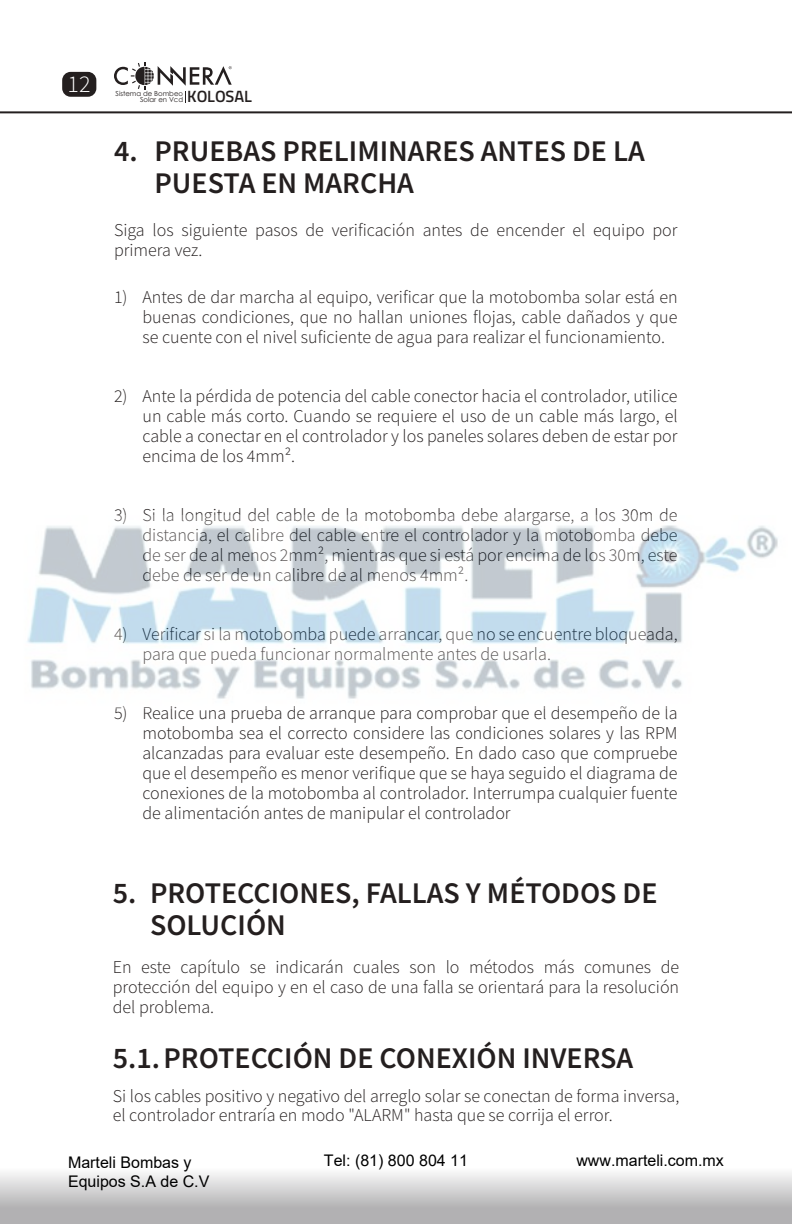
<style>
.page{position:relative;width:792px;height:1224px;background:#fff}
.page>*{position:absolute;margin:0;border:0;box-sizing:border-box;transform-origin:0 0}
.t1{font:600 30px/32px "Source Sans Pro";color:#241f1f}
.t2{font:300 24px "Source Sans Pro";color:#fff}
.t3{font:300 18px/20px "Source Sans Pro";color:#241f1f;text-align:justify}
.t4{font:600 16.4px "Titillium Web";letter-spacing:-.005em;color:#241f1f}
.t5{font:16px/19.2px "Arial";color:#000}
.t6{font:7px/6.2px "Century Gothic";color:#241f1f;text-align:right}
</style>
<div class="page">
<div style="left:62px;top:72px;width:34px;height:25px;background:#241f1f;border-radius:8px"></div>
<div style="left:0;top:1167px;width:792px;height:57px;background:linear-gradient(to bottom,#f9f9f9,#a2a1a3)"></div>
<hr style="left:0;top:111px;width:792px;height:2px;background:#241f1f">
<svg style="left:114px;top:62px;width:118px;height:40px"></svg>
<img style="left:27px;top:525px;width:751px;height:174px">
<h2 class="t2" style="left:68px;top:69px;width:24px">12</h2>
<p class="t6" style="left:116px;top:90px;width:69px">Sistema de Bombeo<br>Solar en Vcd</p>
<p class="t4" style="left:187px;top:84px;width:66px">KOLOSAL</p>
<h1 class="t1" style="left:154px;top:135px;width:492px;text-indent:-40px">4. PRUEBAS PRELIMINARES ANTES DE LA<br>PUESTA EN MARCHA</h1>
<p class="t3" style="left:114px;top:220px;width:565px">Siga los siguiente pasos de verificación antes de encender el equipo por primera vez.</p>
<p class="t3" style="left:142px;top:287px;width:537px;text-indent:-28px">1) Antes de dar marcha al equipo, verificar que la motobomba solar está en buenas condiciones, que no hallan uniones flojas, cable dañados y que se cuente con el nivel suficiente de agua para realizar el funcionamiento.</p>
<p class="t3" style="left:142px;top:386px;width:537px;text-indent:-28px">2) Ante la pérdida de potencia del cable conector hacia el controlador, utilice un cable más corto. Cuando se requiere el uso de un cable más largo, el cable a conectar en el controlador y los paneles solares deben de estar por encima de los 4mm².</p>
<p class="t3" style="left:142px;top:505px;width:537px;text-indent:-28px">3) Si la longitud del cable de la motobomba debe alargarse, a los 30m de distancia, el calibre del cable entre el controlador y la motobomba debe de ser de al menos 2mm², mientras que si está por encima de los 30m, este debe de ser de un calibre de al menos 4mm².</p>
<p class="t3" style="left:142px;top:624px;width:537px;text-indent:-28px">4) Verificar si la motobomba puede arrancar, que no se encuentre bloqueada, para que pueda funcionar normalmente antes de usarla.</p>
<p class="t3" style="left:142px;top:703px;width:537px;text-indent:-28px">5) Realice una prueba de arranque para comprobar que el desempeño de la motobomba sea el correcto considere las condiciones solares y las RPM alcanzadas para evaluar este desempeño. En dado caso que compruebe que el desempeño es menor verifique que se haya seguido el diagrama de conexiones de la motobomba al controlador. Interrumpa cualquier fuente de alimentación antes de manipular el controlador</p>
<h1 class="t1" style="left:150px;top:877px;width:509px;text-indent:-37px">5. PROTECCIONES, FALLAS Y MÉTODOS DE<br>SOLUCIÓN</h1>
<p class="t3" style="left:113px;top:957px;width:568px">En este capítulo se indicarán cuales son lo métodos más comunes de protección del equipo y en el caso de una falla se orientará para la resolución del problema.</p>
<h1 class="t1" style="left:113px;top:1042px;width:522px">5.1. PROTECCIÓN DE CONEXIÓN INVERSA</h1>
<p class="t3" style="left:113px;top:1086px;width:568px">Si los cables positivo y negativo del arreglo solar se conectan de forma inversa, el controlador entraría en modo "ALARM" hasta que se corrija el error.</p>
<p class="t5" style="left:68px;top:1153px;width:143px">Marteli Bombas y<br>Equipos S.A de C.V</p>
<p class="t5" style="left:324px;top:1151px;width:146px">Tel: (81) 800 804 11</p>
<p class="t5" style="left:576px;top:1151px;width:149px">www.marteli.com.mx</p>
</div>
